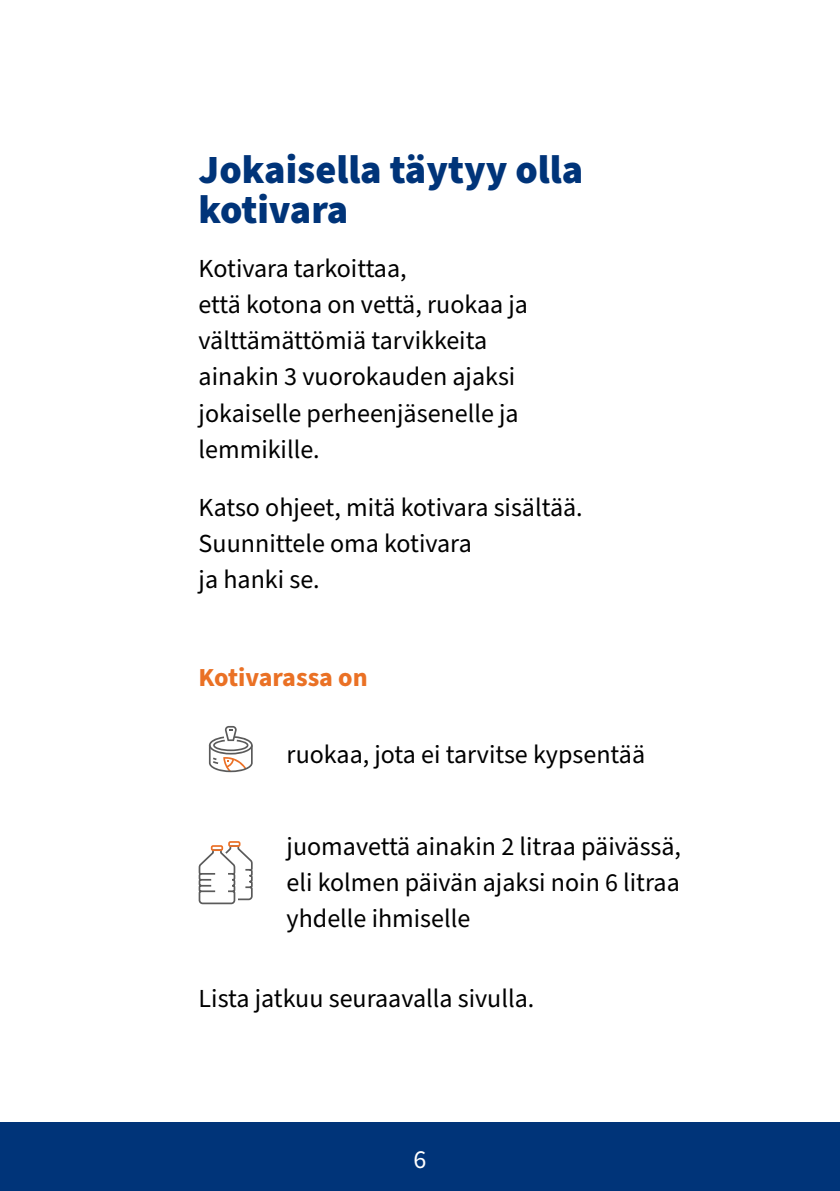
<style>
.page{position:relative;width:840px;height:1191px;background:#fff}
.page>*{position:absolute;margin:0;border:0;box-sizing:border-box;transform-origin:0 0}
.otsikko_h1{font:900 40px/40px "Source Sans Pro";color:#003479}
.leipis_p{font:26px/36px "Source Sans Pro";color:#000}
.listan_otsikko_h2{font:700 26px "Source Sans Pro";color:#ea7125}
.t1{font:26px "Source Sans Pro";color:#fff}
</style>
<div class="page">
<div style="left:0;top:1123px;width:839px;height:68px;background:#003479"></div>
<svg style="left:198px;top:844px;width:55px;height:61px"></svg>
<div style="left:228px;top:841px;width:12px;height:6px;border:2px solid #eb7026"></div>
<svg style="left:209px;top:726px;width:43px;height:46px"></svg>
<h1 class="otsikko_h1" style="left:198px;top:150px;width:386px">Jokaisella täytyy olla kotivara</h1>
<p class="leipis_p" style="left:198px;top:252px;width:331px">Kotivara tarkoittaa,<br>että kotona on vettä, ruokaa ja välttämättömiä tarvikkeita ainakin 3 vuorokauden ajaksi jokaiselle perheenjäsenelle ja lemmikille.</p>
<p class="leipis_p" style="left:198px;top:490px;width:385px">Katso ohjeet, mitä kotivara sisältää.<br>Suunnittele oma kotivara<br>ja hanki se.</p>
<h2 class="listan_otsikko_h2" style="left:198px;top:659px;width:170px">Kotivarassa on</h2>
<p class="leipis_p" style="left:286px;top:736px;width:360px">ruokaa, jota ei tarvitse kypsentää</p>
<p class="leipis_p" style="left:286px;top:829px;width:396px;text-align:justify">juomavettä ainakin 2 litraa päivässä, eli kolmen päivän ajaksi noin 6 litraa yhdelle ihmiselle</p>
<p class="leipis_p" style="left:198px;top:981px;width:337px">Lista jatkuu seuraavalla sivulla.</p>
<p class="t1" style="left:413px;top:1142px;width:14px">6</p>
</div>
